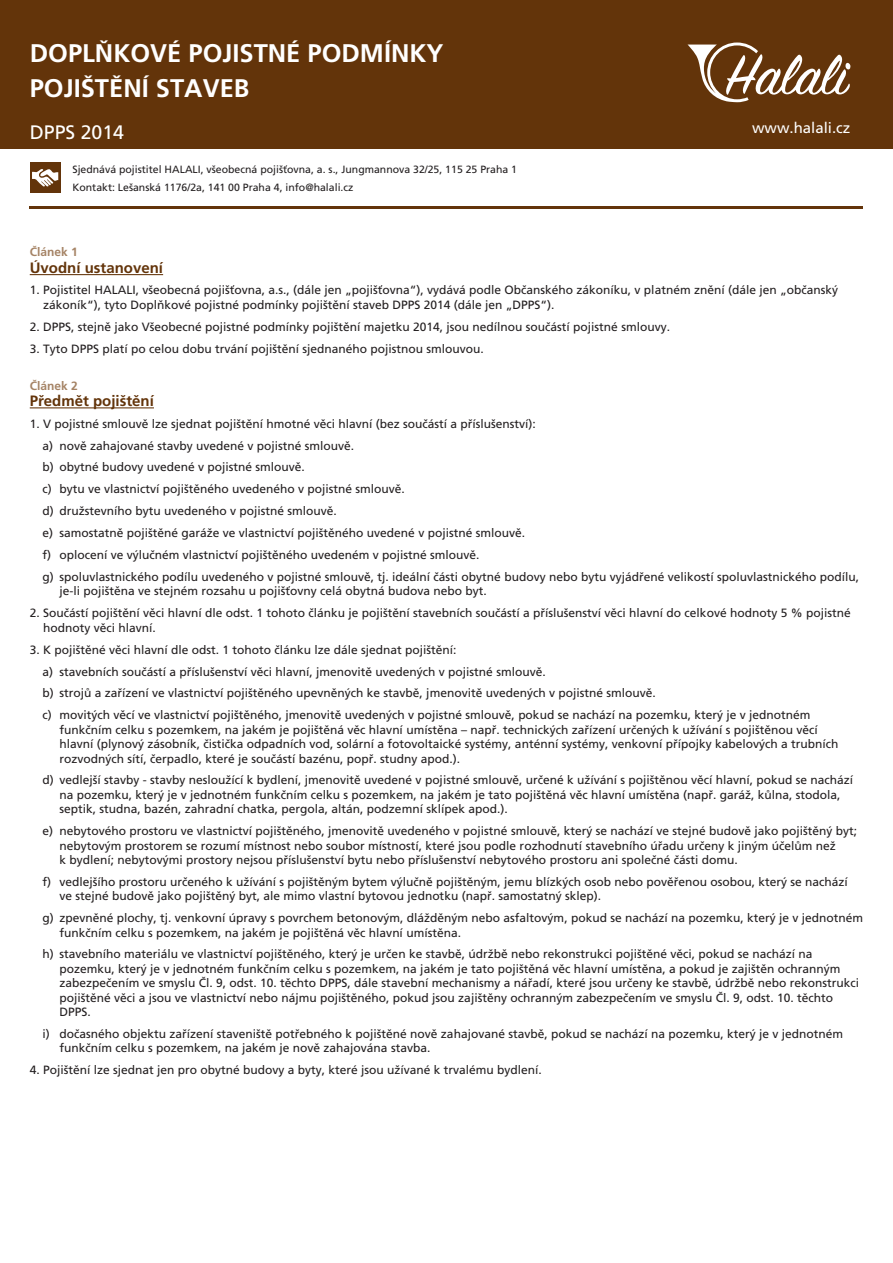
<style>
.page{position:relative;width:893px;height:1263px;background:#fff}
.page>*{position:absolute;margin:0;border:0;box-sizing:border-box;transform-origin:0 0}
.t1{font:700 25.5px "Frutiger CE";color:#fff}
.t2{font:19.5px "Frutiger CE";color:#fff}
.t3{font:700 15px "Frutiger CE";color:#63340a}
.t4{font:15px "Frutiger CE";color:#fff}
.t5{font:12px/14.4px "Frutiger CE";color:#231f20}
.t6{font:700 12px "Frutiger CE";color:#a58365}
.t7{font:10.5px/18px "Frutiger CE";color:#231f20}
</style>
<div class="page">
<div style="left:0;top:0;width:893px;height:149px;background:#63340a"></div>
<svg style="left:687px;top:43px;width:164px;height:59px"></svg>
<div style="left:30px;top:162px;width:31px;height:31px;background:#63340a"></div>
<svg style="left:32px;top:169px;width:26px;height:17px"></svg>
<hr style="left:30px;top:207px;width:833px;height:2px;background:#63340a">
<hr style="left:30px;top:274px;width:133px;height:1px;background:#63340a">
<hr style="left:30px;top:407px;width:124px;height:1px;background:#63340a">
<h1 class="t1" style="left:30px;top:39px;width:296px">DOPLŇKOVÉ pojistné pod</h1>
<h1 class="t1" style="left:360px;top:39px;width:85px">mínky</h1>
<h1 class="t1" style="left:30px;top:73px;width:221px">pojištění staveb</h1>
<h2 class="t2" style="left:30px;top:121px;width:96px">DPPS 2014</h2>
<p class="t7" style="left:72px;top:160px;width:446px">Sjednává pojistitel HALALI, všeobecná pojišťovna, a. s., Jungmannova 32/25, 115 25 Praha 1<br>Kontakt: Lešanská 1176/2a, 141 00 Praha 4, info@halali.cz</p>
<p class="t4" style="left:752px;top:119px;width:100px">www.halali.cz</p>
<p class="t6" style="left:30px;top:245px;width:50px">Článek 1</p>
<p class="t3" style="left:30px;top:259px;width:135px">Úvodní ustanovení</p>
<p class="t5" style="left:43px;top:283px;width:796px;text-indent:-13px">1. Pojistitel HALALI, všeobecná pojišťovna, a.s., (dále jen „pojišťovna“), vydává podle Občanského zákoníku, v platném znění (dále jen „občanský zákoník“), tyto Doplňkové pojistné podmínky pojištění staveb DPPS 2014 (dále jen „DPPS“).</p>
<p class="t5" style="left:30px;top:319px;width:642px">2. DPPS, stejně jako Všeobecné pojistné podmínky pojištění majetku 2014, jsou nedílnou součástí pojistné smlouvy.</p>
<p class="t5" style="left:30px;top:341px;width:456px">3. Tyto DPPS platí po celou dobu trvání pojištění sjednaného pojistnou smlouvou.</p>
<p class="t6" style="left:30px;top:378px;width:50px">Článek 2</p>
<p class="t3" style="left:30px;top:392px;width:126px">Předmět pojištění</p>
<p class="t5" style="left:43px;top:412px;width:818px;line-height:21.9px;text-indent:-13px">1. V pojistné smlouvě lze sjednat pojištění hmotné věci hlavní (bez součástí a příslušenství):<br>a) nově zahajované stavby uvedené v pojistné smlouvě.<br>b) obytné budovy uvedené v pojistné smlouvě.<br>c) bytu ve vlastnictví pojištěného uvedeného v pojistné smlouvě.<br>d) družstevního bytu uvedeného v pojistné smlouvě.<br>e) samostatně pojištěné garáže ve vlastnictví pojištěného uvedené v pojistné smlouvě.<br>f) oplocení ve výlučném vlastnictví pojištěného uvedeném v pojistné smlouvě.<br>g) spoluvlastnického podílu uvedeného v pojistné smlouvě, tj. ideální části obytné budovy nebo bytu vyjádřené velikostí spoluvlastnického podílu,</p>
<p class="t5" style="left:60px;top:584px;width:429px">je-li pojištěna ve stejném rozsahu u pojišťovny celá obytná budova nebo byt.</p>
<p class="t5" style="left:43px;top:606px;width:809px;text-indent:-13px">2. Součástí pojištění věci hlavní dle odst. 1 tohoto článku je pojištění stavebních součástí a příslušenství věci hlavní do celkové hodnoty 5 % pojistné hodnoty věci hlavní.</p>
<p class="t5" style="left:43px;top:638px;width:769px;line-height:21.9px;text-indent:-13px">3. K pojištěné věci hlavní dle odst. 1 tohoto článku lze dále sjednat pojištění:<br>a) stavebních součástí a příslušenství věci hlavní, jmenovitě uvedených v pojistné smlouvě.<br>b) strojů a zařízení ve vlastnictví pojištěného upevněných ke stavbě, jmenovitě uvedených v pojistné smlouvě.<br>c) movitých věcí ve vlastnictví pojištěného, jmenovitě uvedených v pojistné smlouvě, pokud se nachází na pozemku, který je v jednotném</p>
<p class="t5" style="left:60px;top:722px;width:780px">funkčním celku s pozemkem, na jakém je pojištěná věc hlavní umístěna – např. technických zařízení určených k užívání s pojištěnou věcí hlavní (plynový zásobník, čistička odpadních vod, solární a fotovoltaické systémy, anténní systémy, venkovní přípojky kabelových a trubních rozvodných sítí, čerpadlo, které je součástí bazénu, popř. studny apod.).</p>
<p class="t5" style="left:60px;top:773px;width:795px;text-indent:-17px">d) vedlejší stavby - stavby nesloužící k bydlení, jmenovitě uvedené v pojistné smlouvě, určené k užívání s pojištěnou věcí hlavní, pokud se nachází na pozemku, který je v jednotném funkčním celku s pozemkem, na jakém je tato pojištěná věc hlavní umístěna (např. garáž, kůlna, stodola, septik, studna, bazén, zahradní chatka, pergola, altán, podzemní sklípek apod.).</p>
<p class="t5" style="left:60px;top:824px;width:799px;text-indent:-17px">e) nebytového prostoru ve vlastnictví pojištěného, jmenovitě uvedeného v pojistné smlouvě, který se nachází ve stejné budově jako pojištěný byt; nebytovým prostorem se rozumí místnost nebo soubor místností, které jsou podle rozhodnutí stavebního úřadu určeny k jiným účelům než<br>k bydlení; nebytovými prostory nejsou příslušenství bytu nebo příslušenství nebytového prostoru ani společné části domu.</p>
<p class="t5" style="left:60px;top:874px;width:790px;text-indent:-17px">f) vedlejšího prostoru určeného k užívání s pojištěným bytem výlučně pojištěným, jemu blízkých osob nebo pověřenou osobou, který se nachází ve stejné budově jako pojištěný byt, ale mimo vlastní bytovou jednotku (např. samostatný sklep).</p>
<p class="t5" style="left:60px;top:911px;width:805px;text-indent:-17px">g) zpevněné plochy, tj. venkovní úpravy s povrchem betonovým, dlážděným nebo asfaltovým, pokud se nachází na pozemku, který je v jednotném funkčním celku s pozemkem, na jakém je pojištěná věc hlavní umístěna.</p>
<p class="t5" style="left:60px;top:947px;width:801px;text-indent:-17px">h) stavebního materiálu ve vlastnictví pojištěného, který je určen ke stavbě, údržbě nebo rekonstrukci pojištěné věci, pokud se nachází na pozemku, který je v jednotném funkčním celku s pozemkem, na jakém je tato pojištěná věc hlavní umístěna, a pokud je zajištěn ochranným zabezpečením ve smyslu Čl. 9, odst. 10. těchto DPPS, dále stavební mechanismy a nářadí, které jsou určeny ke stavbě, údržbě nebo rekonstrukci pojištěné věci a jsou ve vlastnictví nebo nájmu pojištěného, pokud jsou zajištěny ochranným zabezpečením ve smyslu Čl. 9, odst. 10. těchto DPPS.</p>
<p class="t5" style="left:60px;top:1026px;width:785px;text-indent:-17px">i) dočasného objektu zařízení staveniště potřebného k pojištěné nově zahajované stavbě, pokud se nachází na pozemku, který je v jednotném funkčním celku s pozemkem, na jakém je nově zahajována stavba.</p>
<p class="t5" style="left:30px;top:1063px;width:514px">4. Pojištění lze sjednat jen pro obytné budovy a byty, které jsou užívané k trvalému bydlení.</p>
</div>
